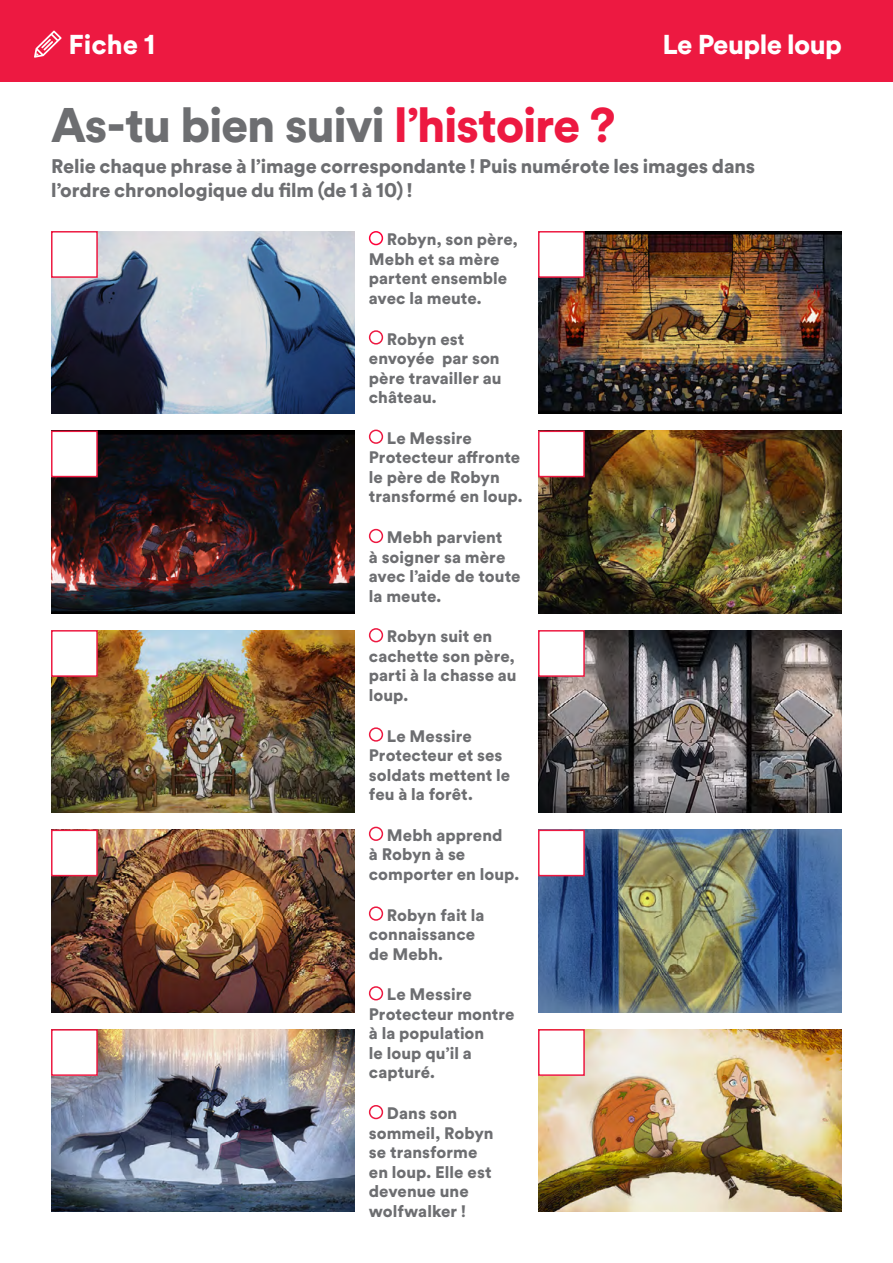
<style>
.page{position:relative;width:893px;height:1263px;background:#fff}
.page>*{position:absolute;margin:0;border:0;box-sizing:border-box;transform-origin:0 0}
.Titre_fiche{font:900 48px "Circular Spotify Text";letter-spacing:-.025em;color:#6d6e71}
.t1{font:900 27px "Circular Spotify Text";letter-spacing:-.02em;color:#fff}
.chapo_13_pts{font:900 19.5px/24px "Circular Spotify Text";letter-spacing:-.005em;color:#6d6e71}
.t2{font:900 16.5px/19.5px "Circular Spotify Text";letter-spacing:.005em;color:#6d6e71}
.s1{color:#ed1941}
</style>
<div class="page">
<div style="left:0;top:0;width:893px;height:82px;background:#ed1941"></div>
<svg style="left:34px;top:31px;width:28px;height:27px"></svg>
<div style="left:369px;top:231px;width:14px;height:14px;border:2px solid #ff0039;border-radius:50%"></div>
<div style="left:369px;top:330px;width:14px;height:15px;border:2px solid #ed1941;border-radius:50%"></div>
<div style="left:369px;top:430px;width:14px;height:14px;border:2px solid #ed1941;border-radius:50%"></div>
<div style="left:369px;top:529px;width:14px;height:14px;border:2px solid #ed1941;border-radius:50%"></div>
<div style="left:369px;top:628px;width:14px;height:14px;border:2px solid #ed1941;border-radius:50%"></div>
<div style="left:369px;top:727px;width:14px;height:15px;border:2px solid #ed1941;border-radius:50%"></div>
<div style="left:369px;top:827px;width:14px;height:14px;border:2px solid #ed1941;border-radius:50%"></div>
<div style="left:369px;top:906px;width:14px;height:15px;border:2px solid #ed1941;border-radius:50%"></div>
<div style="left:369px;top:986px;width:14px;height:14px;border:2px solid #ed1941;border-radius:50%"></div>
<div style="left:369px;top:1105px;width:14px;height:14px;border:2px solid #ed1941;border-radius:50%"></div>
<img style="left:51px;top:231px;width:304px;height:183px">
<div style="left:52px;top:232px;width:45px;height:45px;background:#fff"></div>
<div style="left:51px;top:231px;width:47px;height:47px;border:2px solid #ed1941"></div>
<img style="left:51px;top:431px;width:304px;height:182px">
<div style="left:52px;top:431px;width:45px;height:46px;background:#fff"></div>
<div style="left:51px;top:431px;width:47px;height:46px;border:2px solid #ed1941"></div>
<img style="left:51px;top:1029px;width:304px;height:183px">
<div style="left:52px;top:1030px;width:45px;height:45px;background:#fff"></div>
<div style="left:51px;top:1029px;width:47px;height:47px;border:2px solid #ed1941"></div>
<img style="left:538px;top:231px;width:304px;height:183px">
<div style="left:539px;top:232px;width:45px;height:45px;background:#fff"></div>
<div style="left:538px;top:231px;width:47px;height:47px;border:2px solid #ed1941"></div>
<img style="left:538px;top:431px;width:304px;height:182px">
<div style="left:539px;top:431px;width:45px;height:46px;background:#fff"></div>
<div style="left:538px;top:431px;width:47px;height:46px;border:2px solid #ed1941"></div>
<img style="left:538px;top:630px;width:304px;height:183px">
<div style="left:539px;top:631px;width:45px;height:45px;background:#fff"></div>
<div style="left:538px;top:630px;width:47px;height:47px;border:2px solid #ed1941"></div>
<img style="left:538px;top:829px;width:304px;height:183px">
<div style="left:539px;top:830px;width:45px;height:46px;background:#fff"></div>
<div style="left:538px;top:829px;width:47px;height:47px;border:2px solid #ed1941"></div>
<img style="left:538px;top:1029px;width:304px;height:183px">
<div style="left:539px;top:1030px;width:45px;height:45px;background:#fff"></div>
<div style="left:538px;top:1029px;width:47px;height:47px;border:2px solid #ed1941"></div>
<img style="left:51px;top:829px;width:304px;height:183px">
<div style="left:52px;top:830px;width:45px;height:46px;background:#fff"></div>
<div style="left:51px;top:829px;width:47px;height:47px;border:2px solid #ed1941"></div>
<img style="left:51px;top:630px;width:304px;height:183px">
<div style="left:52px;top:631px;width:45px;height:45px;background:#fff"></div>
<div style="left:51px;top:630px;width:47px;height:47px;border:2px solid #ed1941"></div>
<p class="t1" style="left:68px;top:26px;width:88px">Fiche 1</p>
<p class="Titre_fiche" style="left:51px;top:92px;width:566px">As-tu bien suivi <span class="s1">l’histoire ?</span></p>
<h2 class="t1" style="left:662px;top:26px;width:181px">Le Peuple loup</h2>
<p class="chapo_13_pts" style="left:51px;top:154px;width:706px">Relie chaque phrase à l’image correspondante ! Puis numérote les images dans l’ordre chronologique du film (de 1 à 10) !</p>
<p class="t2" style="left:369px;top:230px;width:150px;text-indent:18px">Robyn, son père,<br>Mebh et sa mère partent ensemble avec la meute.</p>
<p class="t2" style="left:369px;top:329px;width:134px;text-indent:18px">Robyn est envoyée par son père travailler au château.</p>
<p class="t2" style="left:369px;top:428px;width:155px;text-indent:18px">Le Messire<br>Protecteur affronte le père de Robyn transformé en loup.</p>
<p class="t2" style="left:369px;top:528px;width:153px;text-indent:18px">Mebh parvient<br>à soigner sa mère avec l’aide de toute la meute.</p>
<p class="t2" style="left:369px;top:627px;width:149px;text-indent:18px">Robyn suit en cachette son père, parti à la chasse au loup.</p>
<p class="t2" style="left:369px;top:726px;width:143px;text-indent:18px">Le Messire<br>Protecteur et ses soldats mettent le feu à la forêt.</p>
<p class="t2" style="left:369px;top:826px;width:152px;text-indent:18px">Mebh apprend<br>à Robyn à se comporter en loup.</p>
<p class="t2" style="left:369px;top:905px;width:117px;text-indent:18px">Robyn fait la connaissance de Mebh.</p>
<p class="t2" style="left:369px;top:985px;width:147px;text-indent:18px">Le Messire<br>Protecteur montre à la population<br>le loup qu’il a capturé.</p>
<p class="t2" style="left:369px;top:1104px;width:126px;text-indent:18px">Dans son sommeil, Robyn se transforme en loup. Elle est devenue une wolfwalker !</p>
</div>
